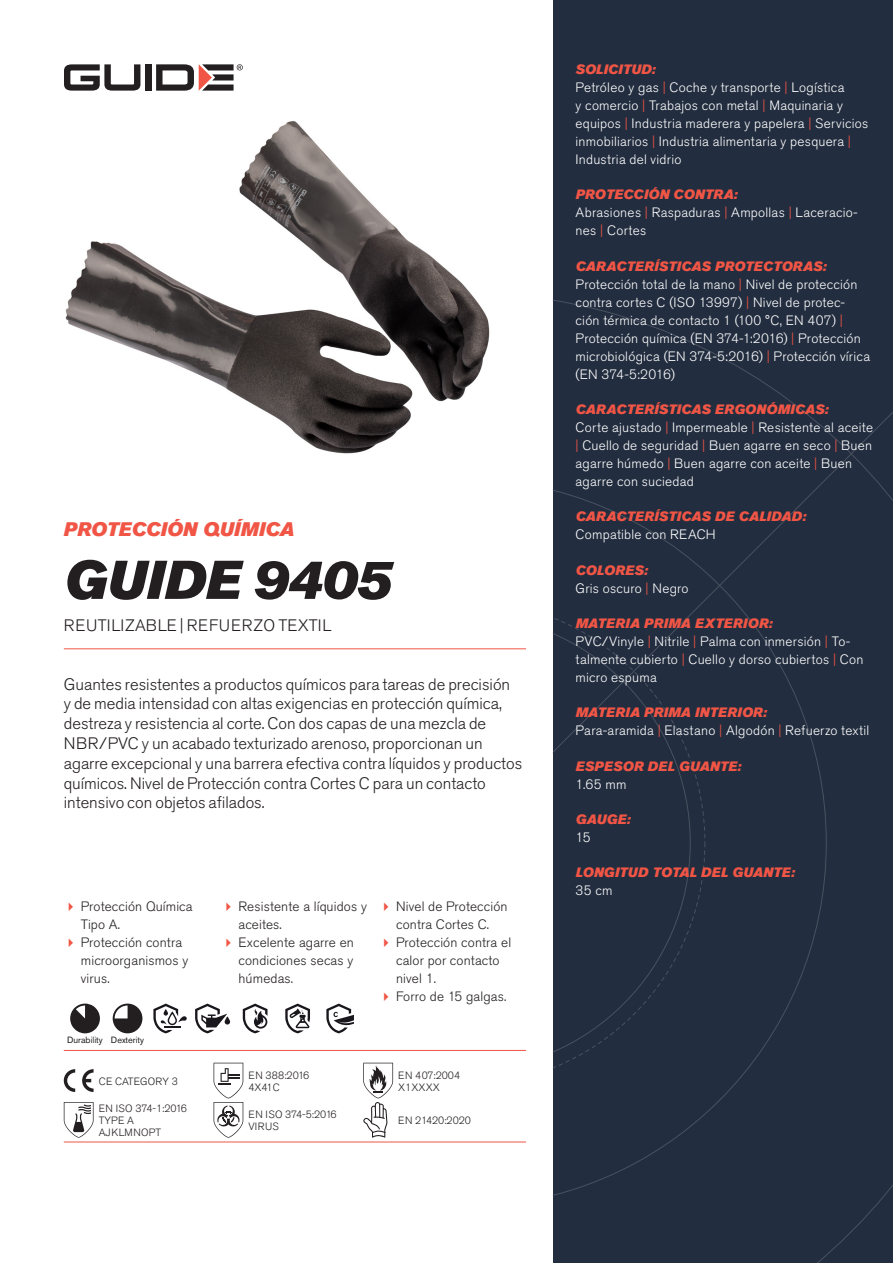
<style>
.page{position:relative;width:893px;height:1263px;background:#fff}
.page>*{position:absolute;margin:0;border:0;box-sizing:border-box;transform-origin:0 0}
.Rubrik{font:italic 54px "Akzidenz Grotesk Pro Super";color:#231f20}
.Överrubrik{font:italic 19.5px "Akzidenz Grotesk Pro Super";letter-spacing:.005em;color:#f05545}
.Ingress{font:300 16.5px/19.8px "Akzidenz Grotesk Pro";color:#231f20}
.Product_-_AltSegment{font:300 16.5px "Akzidenz Grotesk Pro";letter-spacing:.03em;color:#231f20}
.Produkt_-_Brödtext{font:300 13.5px/18px "Akzidenz Grotesk Pro";letter-spacing:.02em;color:#fff}
.t1{font:300 13.5px/18px "Akzidenz Grotesk Pro";letter-spacing:.01em;color:#231f20}
.Produkt_-_Namn{font:italic 13.5px "Akzidenz Grotesk Pro Super";letter-spacing:.015em;color:#f05545}
.t2{font:300 10.5px "Akzidenz Grotesk Pro";letter-spacing:.005em;color:#231f20}
.t3{font:300 10.5px "Akzidenz Grotesk Pro";letter-spacing:.03em;color:#231f20}
.Produkt_-_Egenskaper{font:9px "Akzidenz Grotesk Pro";color:#231f20}
.s1{color:#f05545}
</style>
<div class="page">
<div style="left:145px;top:64px;width:7px;height:27px;background:#231f20"></div>
<svg style="left:156px;top:64px;width:87px;height:27px"></svg>
<svg style="left:64px;top:64px;width:76px;height:27px"></svg>
<div style="left:553px;top:0;width:340px;height:1263px;background:#222d3f"></div>
<svg style="left:553px;top:300px;width:340px;height:963px"></svg>
<hr style="left:64px;top:1050px;width:462px;height:1px;background:#f05545">
<hr style="left:64px;top:1142px;width:462px;height:1px;background:#f05545">
<svg style="left:70px;top:1003px;width:30px;height:30px"></svg>
<svg style="left:113px;top:1003px;width:29px;height:30px"></svg>
<svg style="left:153px;top:1003px;width:34px;height:30px"></svg>
<svg style="left:195px;top:1003px;width:35px;height:30px"></svg>
<svg style="left:243px;top:1003px;width:24px;height:30px"></svg>
<svg style="left:285px;top:1003px;width:25px;height:30px"></svg>
<svg style="left:326px;top:1003px;width:28px;height:30px"></svg>
<svg style="left:64px;top:1069px;width:11px;height:23px"></svg>
<svg style="left:82px;top:1069px;width:12px;height:23px"></svg>
<svg style="left:64px;top:1102px;width:30px;height:36px"></svg>
<svg style="left:214px;top:1063px;width:29px;height:75px"></svg>
<svg style="left:363px;top:1063px;width:30px;height:75px"></svg>
<img style="left:65px;top:121px;width:425px;height:333px">
<hr style="left:64px;top:648px;width:462px;height:1px;background:#f05545">
<p class="Överrubrik" style="left:64px;top:517px;width:232px">PROTECCIÓN QUÍMICA</p>
<p class="Rubrik" style="left:64px;top:545px;width:329px">GUIDE 9405</p>
<p class="Product_-_AltSegment" style="left:64px;top:615px;width:269px">REUTILIZABLE | REFUERZO TEXTIL</p>
<p class="Ingress" style="left:64px;top:674px;width:460px">Guantes resistentes a productos químicos para tareas de precisión<br>y de media intensidad con altas exigencias en protección química, destreza y resistencia al corte. Con dos capas de una mezcla de NBR/PVC y un acabado texturizado arenoso, proporcionan un agarre excepcional y una barrera efectiva contra líquidos y productos químicos. Nivel de Protección contra Cortes C para un contacto intensivo con objetos afilados.</p>
<p class="t1" style="left:81px;top:897px;width:113px">Protección Química<br>Tipo A.</p>
<p class="t1" style="left:81px;top:933px;width:109px">Protección contra microorganismos y virus.</p>
<p class="Produkt_-_Egenskaper" style="left:67px;top:1034px;width:37px">Durability</p>
<p class="Produkt_-_Egenskaper" style="left:111px;top:1034px;width:35px">Dexterity</p>
<p class="t2" style="left:99px;top:1074px;width:81px">CE CATEGORY 3</p>
<p class="t2" style="left:99px;top:1101px;width:90px">EN ISO 374-1:2016</p>
<p class="t2" style="left:99px;top:1113px;width:37px">TYPE A</p>
<p class="t3" style="left:99px;top:1125px;width:64px">AJKLMNOPT</p>
<p class="t1" style="left:238px;top:897px;width:130px">Resistente a líquidos y aceites.</p>
<p class="t1" style="left:238px;top:933px;width:117px;text-align:justify">Excelente agarre en condiciones secas y húmedas.</p>
<p class="t2" style="left:248px;top:1068px;width:62px">EN 388:2016</p>
<p class="t2" style="left:248px;top:1080px;width:33px">4X41C</p>
<p class="t2" style="left:248px;top:1107px;width:90px">EN ISO 374-5:2016</p>
<p class="t2" style="left:248px;top:1119px;width:32px">VIRUS</p>
<p class="t1" style="left:396px;top:897px;width:113px">Nivel de Protección contra Cortes C.</p>
<p class="t1" style="left:396px;top:933px;width:117px">Protección contra el calor por contacto nivel 1.</p>
<p class="t1" style="left:396px;top:987px;width:112px">Forro de 15 galgas.</p>
<p class="t2" style="left:398px;top:1068px;width:63px">EN 407:2004</p>
<p class="t2" style="left:398px;top:1080px;width:43px">X1XXXX</p>
<p class="t2" style="left:398px;top:1113px;width:74px">EN 21420:2020</p>
<p class="Produkt_-_Namn" style="left:576px;top:60px;width:81px">SOLICITUD:</p>
<p class="Produkt_-_Brödtext" style="left:576px;top:78px;width:294px">Petróleo y gas <span class="s1">|</span> Coche y transporte <span class="s1">|</span> Logística<br>y comercio <span class="s1">|</span> Trabajos con metal <span class="s1">|</span> Maquinaria y equipos <span class="s1">|</span> Industria maderera y papelera <span class="s1">|</span> Servicios inmobiliarios <span class="s1">|</span> Industria alimentaria y pesquera <span class="s1">| </span>Industria del vidrio</p>
<p class="Produkt_-_Namn" style="left:576px;top:186px;width:163px">PROTECCIÓN CONTRA:</p>
<p class="Produkt_-_Brödtext" style="left:576px;top:204px;width:284px">Abrasiones <span class="s1">|</span> Raspaduras <span class="s1">|</span> Ampollas <span class="s1">|</span> Laceracio&shy;nes <span class="s1">|</span> Cortes</p>
<p class="Produkt_-_Namn" style="left:576px;top:257px;width:252px">CARACTERÍSTICAS PROTECTORAS:</p>
<p class="Produkt_-_Brödtext" style="left:576px;top:275px;width:296px">Protección total de la mano <span class="s1">|</span> Nivel de protección contra cortes C (ISO 13997) <span class="s1">|</span> Nivel de protec&shy;ción térmica de contacto 1 (100 °C, EN 407) <span class="s1">| </span>Protección química (EN 374-1:2016) <span class="s1">|</span> Protección microbiológica (EN 374-5:2016) <span class="s1">|</span> Protección vírica (EN 374-5:2016)</p>
<p class="Produkt_-_Namn" style="left:576px;top:400px;width:254px">CARACTERÍSTICAS ERGONÓMICAS:</p>
<p class="Produkt_-_Brödtext" style="left:576px;top:418px;width:299px">Corte ajustado <span class="s1">|</span> Impermeable <span class="s1">|</span> Resistente al aceite <span class="s1">|</span> Cuello de seguridad <span class="s1">|</span> Buen agarre en seco <span class="s1">|</span> Buen agarre húmedo <span class="s1">|</span> Buen agarre con aceite <span class="s1">|</span> Buen agarre con suciedad</p>
<p class="Produkt_-_Namn" style="left:576px;top:508px;width:232px">CARACTERÍSTICAS DE CALIDAD:</p>
<p class="Produkt_-_Brödtext" style="left:576px;top:526px;width:142px">Compatible con REACH</p>
<p class="Produkt_-_Namn" style="left:576px;top:561px;width:74px">COLORES:</p>
<p class="Produkt_-_Brödtext" style="left:576px;top:579px;width:115px">Gris oscuro <span class="s1">|</span> Negro</p>
<p class="Produkt_-_Namn" style="left:576px;top:614px;width:198px">MATERIA PRIMA EXTERIOR:</p>
<p class="Produkt_-_Brödtext" style="left:576px;top:632px;width:289px">PVC/Vinyle <span class="s1">|</span> Nitrile <span class="s1">|</span> Palma con inmersión <span class="s1">|</span> To&shy;talmente cubierto <span class="s1">|</span> Cuello y dorso cubiertos <span class="s1">|</span> Con micro espuma</p>
<p class="Produkt_-_Namn" style="left:576px;top:704px;width:193px">MATERIA PRIMA INTERIOR:</p>
<p class="Produkt_-_Brödtext" style="left:576px;top:722px;width:295px">Para-aramida <span class="s1">|</span> Elastano <span class="s1">|</span> Algodón <span class="s1">|</span> Refuerzo textil</p>
<p class="Produkt_-_Namn" style="left:576px;top:757px;width:167px">ESPESOR DEL GUANTE:</p>
<p class="Produkt_-_Brödtext" style="left:576px;top:775px;width:52px">1.65 mm</p>
<p class="Produkt_-_Namn" style="left:576px;top:810px;width:56px">GAUGE:</p>
<p class="Produkt_-_Brödtext" style="left:576px;top:828px;width:17px">15</p>
<p class="Produkt_-_Namn" style="left:576px;top:864px;width:221px">LONGITUD TOTAL DEL GUANTE:</p>
<p class="Produkt_-_Brödtext" style="left:576px;top:882px;width:38px">35 cm</p>
</div>
